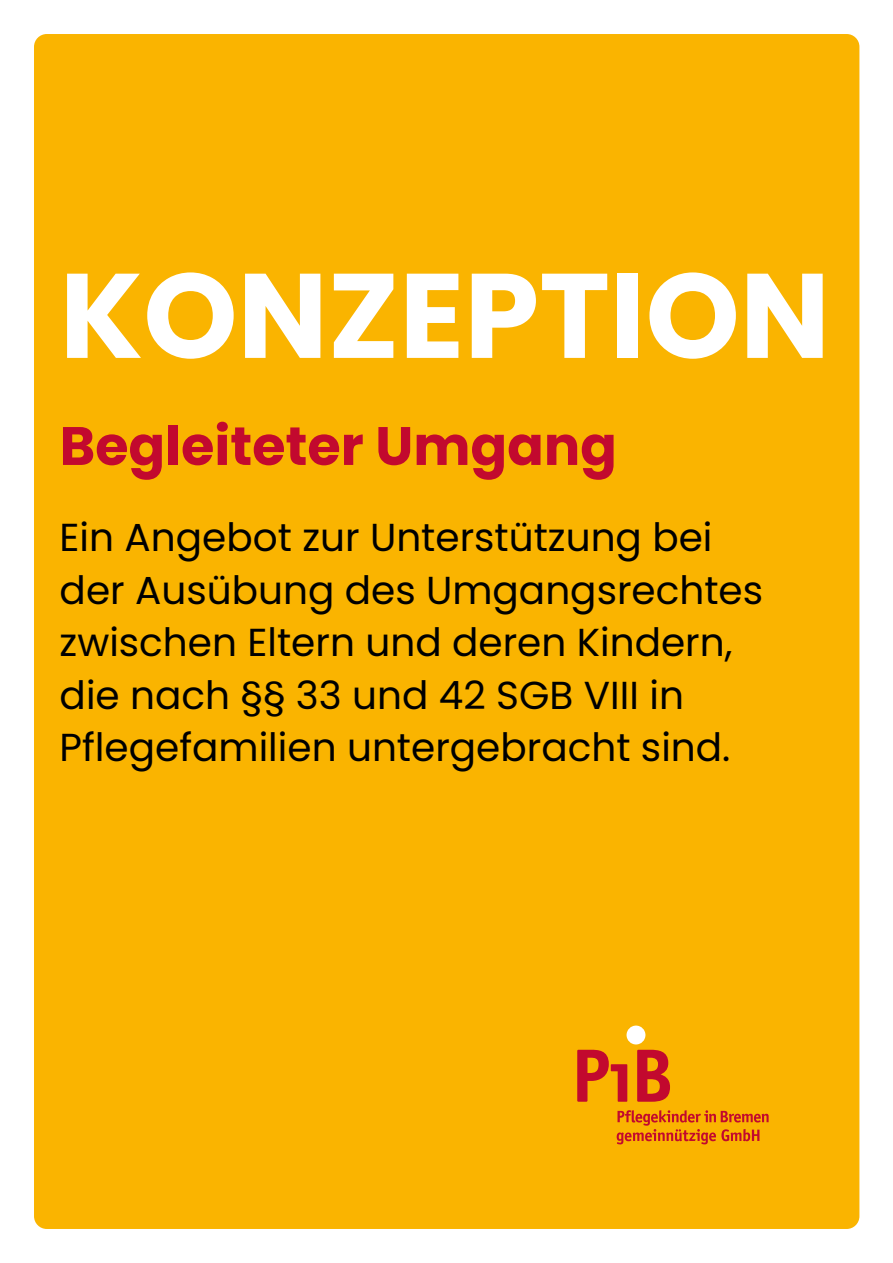
<style>
.page{position:relative;width:893px;height:1263px;background:#fff}
.page>*{position:absolute;margin:0;border:0;box-sizing:border-box;transform-origin:0 0}
.t1{font:700 120px "Poppins";color:#fff}
.t2{font:700 54px "Poppins";color:#c2092e}
.t3{font:39px/52.5px "Poppins";color:#000}
</style>
<div class="page">
<div style="left:34px;top:34px;width:825px;height:1195px;background:#fab400;border-radius:13px"></div>
<svg style="left:617px;top:1110px;width:152px;height:34px"></svg>
<div style="left:627px;top:1025px;width:18px;height:19px;background:#fff;border-radius:50%"></div>
<svg style="left:577px;top:1050px;width:50px;height:52px"></svg>
<svg style="left:637px;top:1050px;width:33px;height:52px"></svg>
<h1 class="t1" style="left:60px;top:246px;width:772px">KONZEPTION</h1>
<h2 class="t2" style="left:60px;top:415px;width:559px">Begleiteter Umgang</h2>
<p class="t3" style="left:60px;top:511px;width:705px">Ein Angebot zur Unterstützung bei der Ausübung des Umgangsrechtes zwischen Eltern und deren Kindern, die nach §§ 33 und 42 SGB VIII in Pflegefamilien untergebracht sind.</p>
</div>
